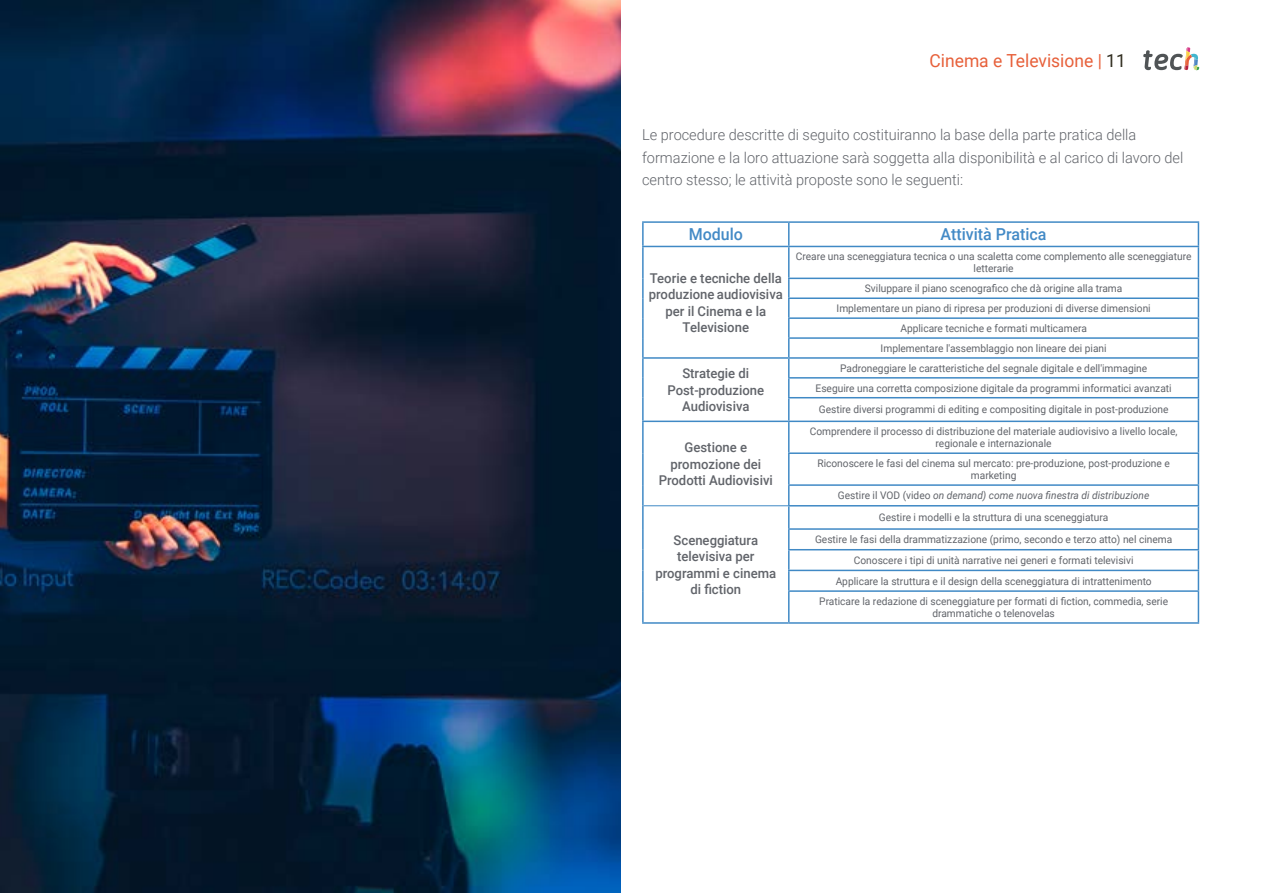
<style>
.page{position:relative;width:1263px;height:893px;background:#fff}
.page>*{position:absolute;margin:0;border:0;box-sizing:border-box;transform-origin:0 0}
.t1{font:18px "Roboto";color:#e7603a}
.t2{font:500 16.5px "Roboto";color:#438ac6}
.t3{font:300 15px/22.5px "Roboto";color:#61646a}
.t4{font:500 13.5px/16.5px "Roboto";color:#61646a;text-align:center}
.t5{font:10.5px/20px "Roboto";color:#61646a;text-align:center}
.t6{font:italic 10.5px "Roboto";color:#61646a}
.s1{color:#312e20}
.s2{font-style:normal}
</style>
<div class="page">
<img style="left:0;top:0;width:621px;height:893px">
<svg style="left:1143px;top:47px;width:56px;height:24px"></svg>
<svg style="left:788px;top:223px;width:1px;height:23px"></svg>
<hr style="left:642px;top:246px;width:147px;height:1px;background:#4089c5">
<hr style="left:789px;top:246px;width:410px;height:1px;background:#4089c5">
<hr style="left:788px;top:247px;width:1px;height:31px;background:#4089c5">
<hr style="left:788px;top:278px;width:411px;height:1px;background:#4089c5">
<hr style="left:788px;top:297px;width:411px;height:2px;background:#4089c5">
<hr style="left:788px;top:317px;width:411px;height:2px;background:#4089c5">
<hr style="left:788px;top:337px;width:411px;height:2px;background:#4089c5">
<hr style="left:789px;top:357px;width:410px;height:2px;background:#4089c5">
<hr style="left:788px;top:377px;width:411px;height:2px;background:#4089c5">
<hr style="left:788px;top:397px;width:411px;height:1px;background:#4089c5">
<hr style="left:789px;top:421px;width:410px;height:1px;background:#4089c5">
<hr style="left:788px;top:452px;width:411px;height:2px;background:#4089c5">
<hr style="left:788px;top:505px;width:411px;height:1px;background:#4089c5">
<hr style="left:788px;top:528px;width:411px;height:2px;background:#4089c5">
<hr style="left:788px;top:549px;width:411px;height:1px;background:#4089c5">
<hr style="left:788px;top:570px;width:411px;height:1px;background:#4089c5">
<hr style="left:788px;top:590px;width:411px;height:2px;background:#4089c5">
<hr style="left:642px;top:622px;width:147px;height:2px;background:#4089c5">
<hr style="left:789px;top:622px;width:410px;height:2px;background:#4089c5">
<hr style="left:644px;top:505px;width:144px;height:1px;background:#4089c5">
<hr style="left:642px;top:422px;width:2px;height:31px;background:#4089c5">
<hr style="left:788px;top:422px;width:1px;height:30px;background:#4089c5">
<hr style="left:642px;top:453px;width:2px;height:32px;background:#4089c5">
<hr style="left:788px;top:454px;width:1px;height:30px;background:#4089c5">
<hr style="left:642px;top:485px;width:2px;height:21px;background:#4089c5">
<hr style="left:642px;top:506px;width:2px;height:23px;background:#4089c5">
<hr style="left:642px;top:529px;width:2px;height:21px;background:#4089c5">
<hr style="left:642px;top:550px;width:2px;height:20px;background:#4089c5">
<hr style="left:642px;top:570px;width:2px;height:21px;background:#4089c5">
<svg style="left:788px;top:486px;width:1px;height:104px"></svg>
<hr style="left:642px;top:591px;width:2px;height:31px;background:#4089c5">
<hr style="left:788px;top:592px;width:1px;height:30px;background:#4089c5">
<hr style="left:642px;top:247px;width:2px;height:31px;background:#4089c5">
<hr style="left:642px;top:278px;width:2px;height:20px;background:#4089c5">
<hr style="left:642px;top:298px;width:2px;height:20px;background:#4089c5">
<hr style="left:642px;top:318px;width:2px;height:20px;background:#4089c5">
<hr style="left:642px;top:357px;width:147px;height:2px;background:#4089c5">
<svg style="left:642px;top:338px;width:2px;height:40px"></svg>
<hr style="left:642px;top:378px;width:2px;height:20px;background:#4089c5">
<hr style="left:642px;top:398px;width:2px;height:23px;background:#4089c5">
<svg style="left:788px;top:279px;width:1px;height:142px"></svg>
<hr style="left:642px;top:421px;width:147px;height:1px;background:#4089c5">
<hr style="left:642px;top:221px;width:147px;height:2px;background:#4089c5">
<hr style="left:642px;top:223px;width:2px;height:23px;background:#4089c5">
<hr style="left:789px;top:221px;width:410px;height:2px;background:#4089c5">
<svg style="left:1198px;top:223px;width:1px;height:23px"></svg>
<hr style="left:1198px;top:247px;width:1px;height:31px;background:#4089c5">
<svg style="left:1198px;top:279px;width:1px;height:142px"></svg>
<hr style="left:788px;top:484px;width:411px;height:2px;background:#4089c5">
<hr style="left:1198px;top:422px;width:1px;height:30px;background:#4089c5">
<hr style="left:1198px;top:454px;width:1px;height:30px;background:#4089c5">
<svg style="left:1198px;top:486px;width:1px;height:104px"></svg>
<hr style="left:1198px;top:592px;width:1px;height:30px;background:#4089c5">
<h1 class="t1" style="left:929px;top:48px;width:198px">Cinema e Televisione | <span class="s1">11</span></h1>
<h3 class="t3" style="left:642px;top:123px;width:543px">Le procedure descritte di seguito costituiranno la base della parte pratica della formazione e la loro attuazione sarà soggetta alla disponibilità e al carico di lavoro del centro stesso; le attività proposte sono le seguenti:</h3>
<h2 class="t2" style="left:689px;top:223px;width:56px">Modulo</h2>
<h2 class="t2" style="left:941px;top:223px;width:107px">Attività Pratica</h2>
<p class="t4" style="left:649px;top:269px;width:135px">Teorie e tecniche della produzione audiovisiva per il Cinema e la<br>Televisione</p>
<p class="t5" style="left:796px;top:250px;width:397px;line-height:12px">Creare una sceneggiatura tecnica o una scaletta come complemento alle sceneggiature letterarie</p>
<p class="t5" style="left:836px;top:278px;width:316px">Sviluppare il piano scenografico che dà origine alla trama Implementare un piano di ripresa per produzioni di diverse dimensioni Applicare tecniche e formati multicamera<br>Implementare l'assemblaggio non lineare dei piani</p>
<p class="t4" style="left:667px;top:365px;width:98px">Strategie di<br>Post-produzione<br>Audiovisiva</p>
<p class="t5" style="left:815px;top:358px;width:358px">Padroneggiare le caratteristiche del segnale digitale e dell'immagine<br>Eseguire una corretta composizione digitale da programmi informatici avanzati</p>
<p class="t5" style="left:819px;top:399px;width:351px">Gestire diversi programmi di editing e compositing digitale in post-produzione</p>
<p class="t4" style="left:659px;top:439px;width:116px">Gestione e promozione dei<br>Prodotti Audiovisivi</p>
<p class="t4" style="left:655px;top:531px;width:122px">Sceneggiatura televisiva per programmi e cinema di fiction</p>
<p class="t5" style="left:810px;top:425px;width:369px;line-height:12px">Comprendere il processo di distribuzione del materiale audiovisivo a livello locale, regionale e internazionale</p>
<p class="t5" style="left:817px;top:457px;width:354px;line-height:12px">Riconoscere le fasi del cinema sul mercato: pre-produzione, post-produzione e marketing</p>
<p class="t6" style="left:838px;top:488px;width:313px"><span class="s2">Gestire il VOD (video</span> on demand) come nuova finestra di distribuzione</p>
<p class="t5" style="left:815px;top:506px;width:359px;line-height:21.9px">Gestire i modelli e la struttura di una sceneggiatura<br>Gestire le fasi della drammatizzazione (primo, secondo e terzo atto) nel cinema</p>
<p class="t5" style="left:819px;top:550px;width:350px;line-height:20.5px">Conoscere i tipi di unità narrative nei generi e formati televisivi<br>Applicare la struttura e il design della sceneggiatura di intrattenimento<br>Praticare la redazione di sceneggiature per formati di fiction, commedia, serie</p>
<p class="t5" style="left:932px;top:603px;width:124px">drammatiche o telenovelas</p>
</div>
